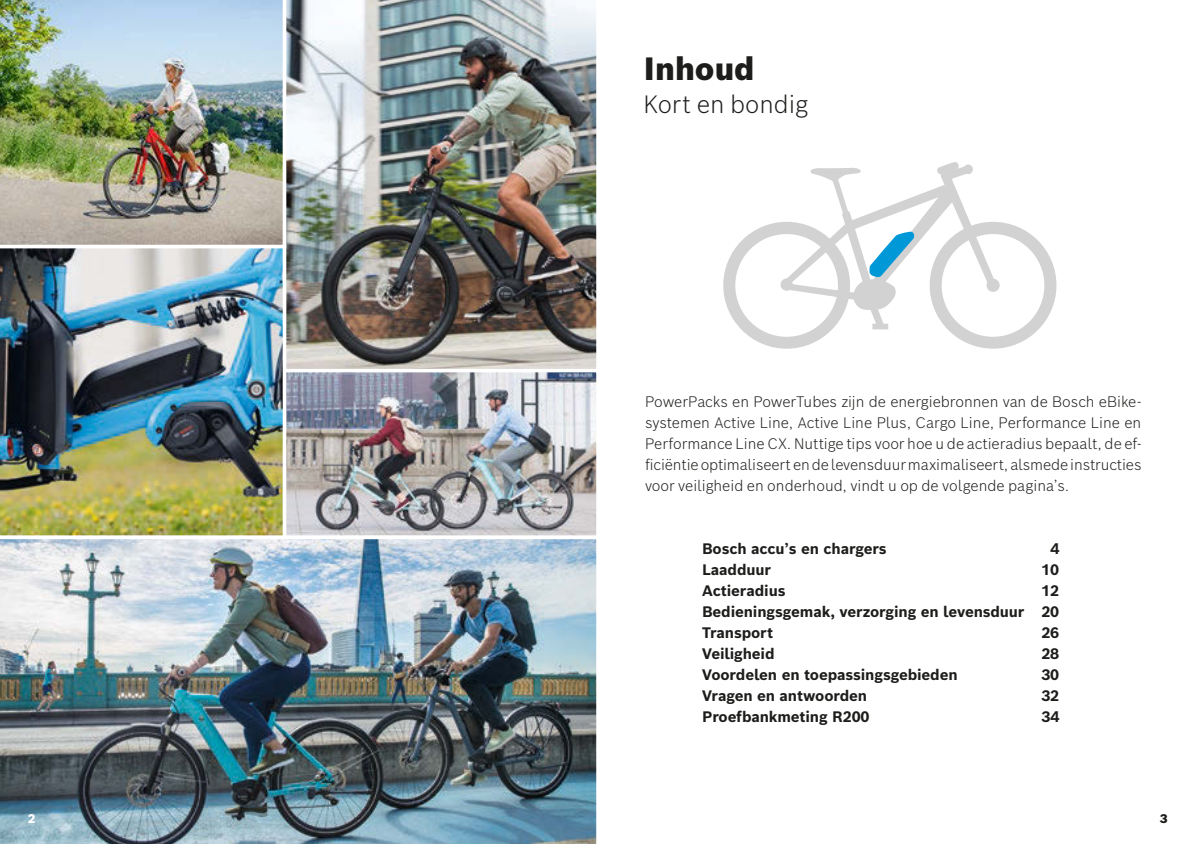
<style>
.page{position:relative;width:1191px;height:844px;background:#fff}
.page>*{position:absolute;margin:0;border:0;box-sizing:border-box;transform-origin:0 0}
.t1{font:900 31.5px "Bosch Sans";color:#1d1d1b}
.t2{font:300 24.5px "Bosch Sans";color:#1d1d1b}
.t3{font:300 14.88px/21px "Bosch Sans";color:#1d1d1b;text-align:justify}
.t4{font:700 14.88px/21px "Bosch Sans";letter-spacing:-.01em;color:#1d1d1b;text-align:justify}
.t5{font:900 12.25px "Bosch Sans";color:#fff}
.t6{font:900 12.25px "Bosch Sans";color:#1d1d1b}
</style>
<div class="page">
<img style="left:286px;top:0;width:311px;height:369px">
<img style="left:288px;top:374px;width:307px;height:160px">
<div style="left:283px;top:369px;width:317px;height:170px;border:4px solid #fff"></div>
<img style="left:0;top:248px;width:286px;height:287px">
<img style="left:0;top:535px;width:600px;height:308px">
<img style="left:0;top:0;width:283px;height:245px">
<svg style="left:723px;top:162px;width:333px;height:186px"></svg>
<h1 class="t1" style="left:643px;top:47px;width:113px">Inhoud</h1>
<h2 class="t2" style="left:643px;top:87px;width:166px">Kort en bondig</h2>
<p class="t3" style="left:645px;top:390px;width:498px">PowerPacks en PowerTubes zijn de energiebronnen van de Bosch eBike&shy;systemen Active Line, Active Line Plus, Cargo Line, Performance Line en Performance Line CX. Nuttige tips voor hoe u de actieradius bepaalt, de ef&shy;ficiëntie optimaliseert en de levensduur maximaliseert, alsmede instructies voor veiligheid en onderhoud, vindt u op de volgende pagina’s.</p>
<p class="t4" style="left:702px;top:537px;width:186px">Bosch accu’s en chargers</p>
<p class="t4" style="left:1050px;top:537px;width:10px">4</p>
<p class="t4" style="left:702px;top:558px;width:70px">Laadduur</p>
<p class="t4" style="left:1041px;top:558px;width:20px">10</p>
<p class="t4" style="left:702px;top:579px;width:85px">Actieradius</p>
<p class="t4" style="left:702px;top:579px;width:359px;text-indent:339px">12<br>Bedieningsgemak, verzorging en levensduur 20<br>Transport</p>
<p class="t4" style="left:1041px;top:621px;width:19px">26</p>
<p class="t4" style="left:702px;top:642px;width:74px">Veiligheid</p>
<p class="t4" style="left:1041px;top:642px;width:19px">28</p>
<p class="t4" style="left:702px;top:663px;width:257px">Voordelen en toepassingsgebieden</p>
<p class="t4" style="left:1041px;top:663px;width:19px">30</p>
<p class="t4" style="left:702px;top:684px;width:166px">Vragen en antwoorden</p>
<p class="t4" style="left:1041px;top:684px;width:19px">32</p>
<p class="t4" style="left:702px;top:705px;width:169px">Proefbankmeting R200</p>
<p class="t4" style="left:1041px;top:705px;width:19px">34</p>
<p class="t5" style="left:28px;top:810px;width:9px">2</p>
<p class="t6" style="left:1159px;top:810px;width:9px">3</p>
</div>
